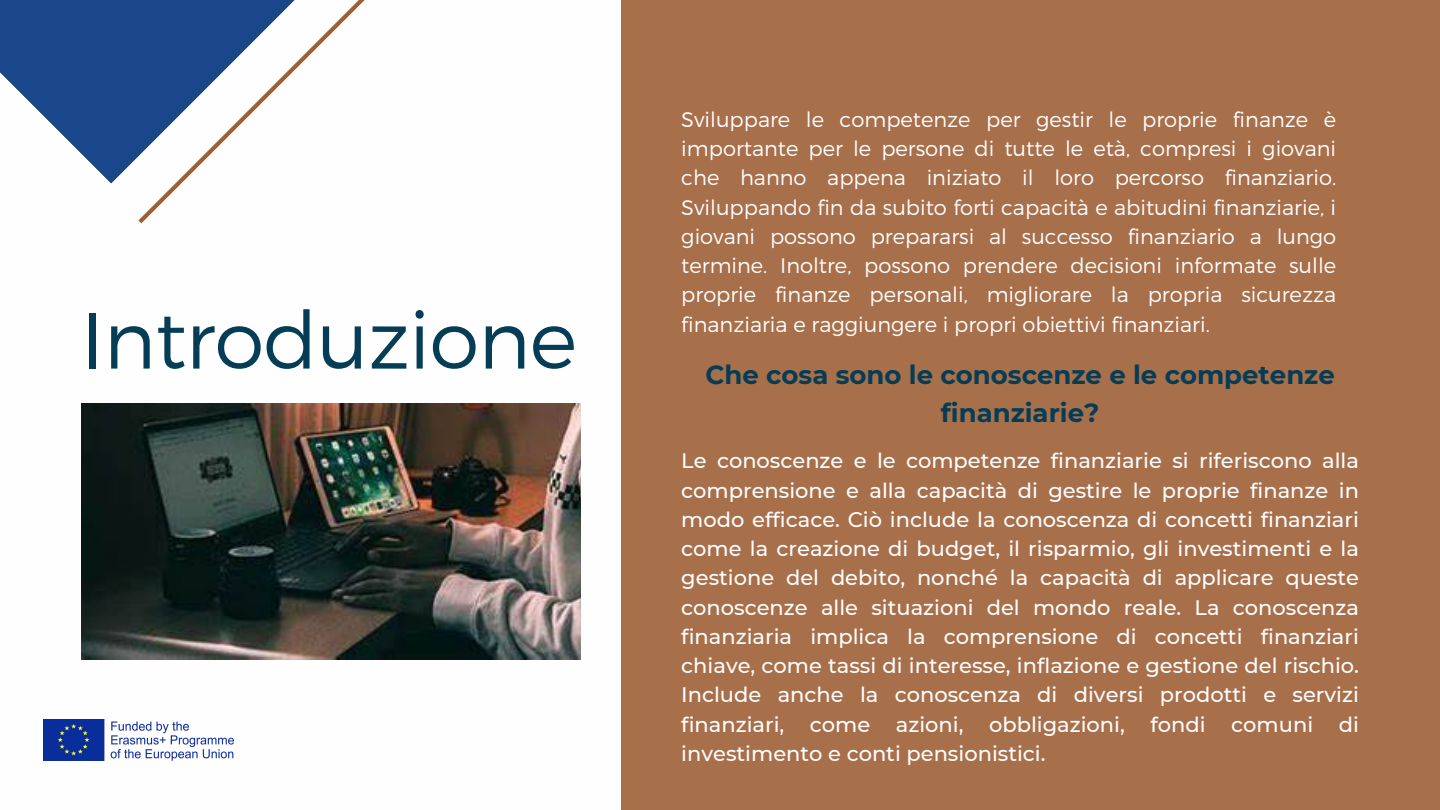
<style>
.page{position:relative;width:1440px;height:810px;background:#fff}
.page>*{position:absolute;margin:0;border:0;box-sizing:border-box;transform-origin:0 0}
.t1{font:300 80px "Montserrat";letter-spacing:-.01em;color:#053d57}
.t2{font:700 26px/37.5px "Montserrat";color:#053d57;text-align:center}
.t3{font:500 21px/29.2px "Montserrat";color:#fefeff;text-align:justify}
.t4{font:300 21px/29.2px "Montserrat";color:#fefeff;text-align:justify}
</style>
<div class="page">
<svg style="left:0;top:0;width:138px;height:184px;fill:#1a4789"></svg>
<div style="left:621px;top:0;width:819px;height:810px;background:#a86f4b"></div>
<img style="left:44px;top:720px;width:189px;height:41px">
<svg style="left:138px;top:0;width:227px;height:224px"></svg>
<img style="left:81px;top:403px;width:499px;height:257px">
<p class="t1" style="left:81px;top:288px;width:497px">Introduzione</p>
<p class="t4" style="left:681px;top:104px;width:656px">Sviluppare le competenze per gestir le proprie finanze è importante per le persone di tutte le età, compresi i giovani che hanno appena iniziato il loro percorso finanziario.<br>Sviluppando fin da subito forti capacità e abitudini finanziarie, i giovani possono prepararsi al successo finanziario a lungo termine. Inoltre, possono prendere decisioni informate sulle proprie finanze personali, migliorare la propria sicurezza finanziaria e raggiungere i propri obiettivi finanziari.</p>
<p class="t2" style="left:705px;top:356px;width:631px">Che cosa sono le conoscenze e le competenze finanziarie?</p>
<p class="t3" style="left:681px;top:446px;width:679px">Le conoscenze e le competenze finanziarie si riferiscono alla comprensione e alla capacità di gestire le proprie finanze in modo efficace. Ciò include la conoscenza di concetti finanziari come la creazione di budget, il risparmio, gli investimenti e la gestione del debito, nonché la capacità di applicare queste conoscenze alle situazioni del mondo reale. La conoscenza finanziaria implica la comprensione di concetti finanziari chiave, come tassi di interesse, inflazione e gestione del rischio.<br>Include anche la conoscenza di diversi prodotti e servizi finanziari, come azioni, obbligazioni, fondi comuni di investimento e conti pensionistici.</p>
</div>
